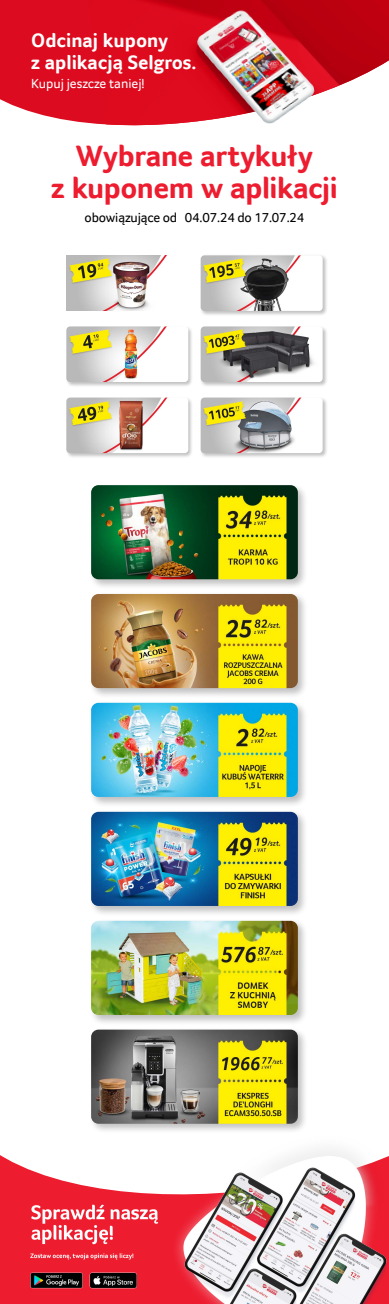
<style>
.page{position:relative;width:389px;height:1304px;background:#fff}
.page>*{position:absolute;margin:0;border:0;box-sizing:border-box;transform-origin:0 0}
.t1{font:700 30.4px/32px "Transgourmet";letter-spacing:-.015em;color:#ed1c2f;text-align:center}
.t2{font:700 20px/22.4px "Transgourmet";color:#fff}
.t3{font:13.6px "Transgourmet";letter-spacing:-.01em;color:#000}
.t4{font:13.6px "Transgourmet";color:#fff}
</style>
<div class="page">
<svg style="left:0;top:0;width:88px;height:123px;background:#df1d2f"></svg>
<img style="left:88px;top:0;width:300px;height:123px">
<img style="left:90px;top:17px;width:298px;height:109px">
<img style="left:66px;top:255px;width:101px;height:56px">
<div style="left:199px;top:254px;width:128px;height:62px;background:#000;opacity:.25"></div>
<img style="left:200px;top:255px;width:122px;height:56px">
<div style="left:65px;top:325px;width:128px;height:62px;background:#000;opacity:.25"></div>
<img style="left:66px;top:326px;width:122px;height:56px">
<div style="left:65px;top:396px;width:128px;height:63px;background:#000;opacity:.25"></div>
<img style="left:66px;top:398px;width:122px;height:55px">
<div style="left:199px;top:325px;width:128px;height:62px;background:#000;opacity:.25"></div>
<img style="left:200px;top:326px;width:122px;height:56px">
<div style="left:199px;top:396px;width:128px;height:63px;background:#000;opacity:.25"></div>
<img style="left:200px;top:398px;width:122px;height:55px">
<div style="left:89px;top:809px;width:219px;height:108px;background:#000;opacity:.25"></div>
<img style="left:91px;top:812px;width:206px;height:94px">
<div style="left:89px;top:918px;width:219px;height:108px;background:#000;opacity:.25"></div>
<img style="left:91px;top:921px;width:206px;height:94px">
<div style="left:89px;top:483px;width:219px;height:107px;background:#000;opacity:.25"></div>
<img style="left:91px;top:485px;width:206px;height:94px">
<div style="left:89px;top:1027px;width:219px;height:107px;background:#000;opacity:.25"></div>
<img style="left:91px;top:1030px;width:206px;height:85px">
<div style="left:89px;top:592px;width:219px;height:107px;background:#000;opacity:.25"></div>
<img style="left:91px;top:594px;width:206px;height:94px">
<div style="left:89px;top:700px;width:219px;height:108px;background:#000;opacity:.25"></div>
<img style="left:91px;top:703px;width:206px;height:94px">
<img style="left:0;top:1115px;width:388px;height:189px">
<p class="t2" style="left:31px;top:29px;width:166px">Odcinaj kupony<br>z aplikacją Selgros.</p>
<p class="t4" style="left:31px;top:76px;width:115px">Kupuj jeszcze taniej!</p>
<p class="t1" style="left:51px;top:139px;width:287px">Wybrane artykuły<br>z kuponem w aplikacji</p>
<p class="t3" style="left:84px;top:209px;width:221px">obowiązujące od 04.07.24 do 17.07.24</p>
</div>
